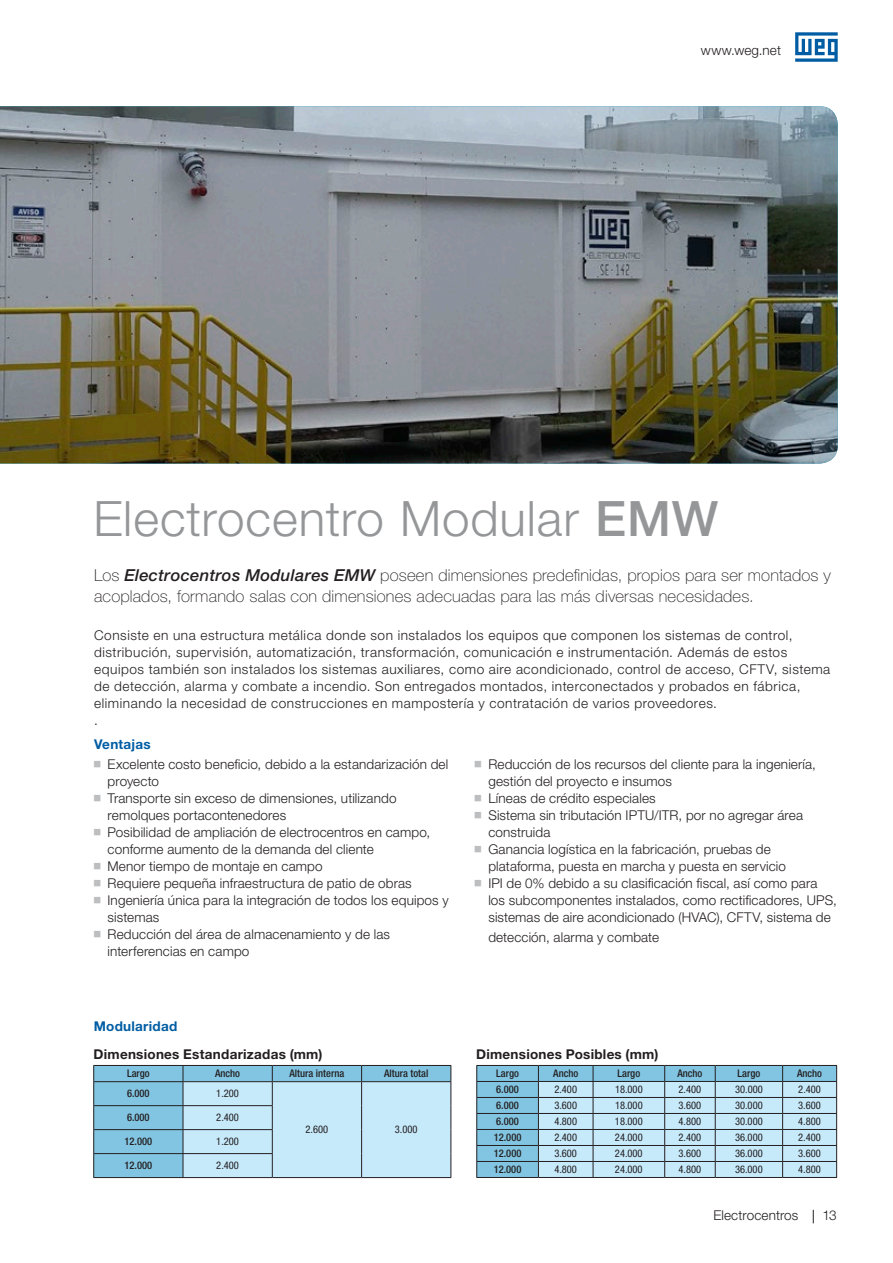
<style>
.page{position:relative;width:893px;height:1263px;background:#fff}
.page>*{position:absolute;margin:0;border:0;box-sizing:border-box;transform-origin:0 0}
.t1{font:300 48.9px "Helvetica Neue LT Pro";letter-spacing:.015em;color:#949698}
.t2{font:100 16.5px/21.3px "Helvetica Neue LT Pro";letter-spacing:.01em;color:#231f20}
.t3{font:300 13.5px/17px "Helvetica Neue LT Pro";letter-spacing:.015em;color:#231f20}
.t4{font:300 13.5px/17px "Helvetica Neue LT Pro";letter-spacing:.04em;color:#231f20}
.t5{font:700 13.5px "Helvetica Neue LT Pro";letter-spacing:.02em;color:#231f20}
.t6{font:700 13.5px "Helvetica Neue LT Pro";letter-spacing:.02em;color:#005da4}
.t7{font:condensed 10.5px "Helvetica Neue LT Pro";color:#231f20}
.t8{font:500 condensed 10.5px "Helvetica Neue LT Pro";color:#231f20}
.s1{font-weight:500}
.s2{font-weight:500;font-style:italic}
</style>
<div class="page">
<svg style="left:795px;top:32px;width:43px;height:30px"></svg>
<svg style="left:813px;top:1210px;width:1px;height:13px"></svg>
<svg style="left:93px;top:1065px;width:358px;height:112px;background:#a8d4e9"></svg>
<hr style="left:93px;top:1177px;width:90px;height:1px;background:#231f20">
<hr style="left:183px;top:1177px;width:89px;height:1px;background:#231f20">
<hr style="left:272px;top:1177px;width:90px;height:1px;background:#231f20">
<hr style="left:362px;top:1177px;width:89px;height:1px;background:#231f20">
<svg style="left:476px;top:1065px;width:361px;height:112px;background:#a7cfe2"></svg>
<hr style="left:476px;top:1177px;width:62px;height:1px;background:#231f20">
<hr style="left:538px;top:1177px;width:55px;height:1px;background:#231f20">
<hr style="left:593px;top:1177px;width:72px;height:1px;background:#231f20">
<hr style="left:665px;top:1177px;width:50px;height:1px;background:#231f20">
<hr style="left:715px;top:1177px;width:68px;height:1px;background:#231f20">
<hr style="left:783px;top:1177px;width:54px;height:1px;background:#231f20">
<img style="left:0;top:106px;width:838px;height:357px">
<p class="t3" style="left:701px;top:42px;width:82px">www.weg.net</p>
<h1 class="t1" style="left:94px;top:489px;width:626px">Electrocentro Modular <span class="s1">EMW</span></h1>
<p class="t2" style="left:94px;top:564px;width:738px">Los <span class="s2">Electrocentros Modulares EMW</span> poseen dimensiones predefinidas, propios para ser montados y acoplados, formando salas con dimensiones adecuadas para las más diversas necesidades.</p>
<p class="t4" style="left:94px;top:627px;width:738px">Consiste en una estructura metálica donde son instalados los equipos que componen los sistemas de control, distribución, supervisión, automatización, transformación, comunicación e instrumentación. Además de estos equipos también son instalados los sistemas auxiliares, como aire acondicionado, control de acceso, CFTV, sistema de detección, alarma y combate a incendio. Son entregados montados, interconectados y probados en fábrica, eliminando la necesidad de construcciones en mampostería y contratación de varios proveedores.<br>.</p>
<p class="t3" style="left:108px;top:755px;width:343px">Excelente costo beneficio, debido a la estandarización del proyecto<br>Transporte sin exceso de dimensiones, utilizando remolques portacontenedores<br>Posibilidad de ampliación de electrocentros en campo, conforme aumento de la demanda del cliente<br>Menor tiempo de montaje en campo<br>Requiere pequeña infraestructura de patio de obras Ingeniería única para la integración de todos los equipos y sistemas<br>Reducción del área de almacenamiento y de las interferencias en campo</p>
<p class="t3" style="left:488px;top:755px;width:350px">Reducción de los recursos del cliente para la ingeniería, gestión del proyecto e insumos<br>Líneas de crédito especiales<br>Sistema sin tributación IPTU/ITR, por no agregar área construida<br>Ganancia logística en la fabricación, pruebas de plataforma, puesta en marcha y puesta en servicio<br>IPI de 0% debido a su clasificación fiscal, así como para los subcomponentes instalados, como rectificadores, UPS, sistemas de aire acondicionado (HVAC), CFTV, sistema de</p>
<p class="t6" style="left:94px;top:735px;width:58px">Ventajas</p>
<p class="t3" style="left:488px;top:928px;width:172px">detección, alarma y combate</p>
<p class="t6" style="left:94px;top:1018px;width:85px">Modularidad</p>
<p class="t8" style="left:127px;top:1067px;width:24px">Largo</p>
<p class="t8" style="left:215px;top:1067px;width:27px">Ancho</p>
<p class="t8" style="left:289px;top:1067px;width:56px">Altura interna</p>
<p class="t8" style="left:384px;top:1067px;width:46px">Altura total</p>
<p class="t8" style="left:127px;top:1087px;width:24px">6.000</p>
<p class="t7" style="left:216px;top:1087px;width:24px">1.200</p>
<p class="t7" style="left:306px;top:1123px;width:24px">2.600</p>
<p class="t7" style="left:395px;top:1123px;width:24px">3.000</p>
<p class="t5" style="left:94px;top:1045px;width:230px">Dimensiones Estandarizadas (mm)</p>
<p class="t5" style="left:476px;top:1045px;width:184px">Dimensiones Posibles (mm)</p>
<p class="t8" style="left:496px;top:1067px;width:24px">Largo</p>
<p class="t8" style="left:553px;top:1067px;width:27px">Ancho</p>
<p class="t8" style="left:617px;top:1067px;width:24px">Largo</p>
<p class="t8" style="left:677px;top:1067px;width:27px">Ancho</p>
<p class="t8" style="left:738px;top:1067px;width:24px">Largo</p>
<p class="t8" style="left:797px;top:1067px;width:27px">Ancho</p>
<p class="t8" style="left:496px;top:1083px;width:24px">6.000</p>
<p class="t7" style="left:554px;top:1083px;width:24px">2.400</p>
<p class="t7" style="left:615px;top:1083px;width:29px">18.000</p>
<p class="t7" style="left:679px;top:1083px;width:24px">2.400</p>
<p class="t7" style="left:735px;top:1083px;width:29px">30.000</p>
<p class="t7" style="left:798px;top:1083px;width:24px">2.400</p>
<p class="t8" style="left:496px;top:1099px;width:24px">6.000</p>
<p class="t7" style="left:554px;top:1099px;width:24px">3.600</p>
<p class="t7" style="left:615px;top:1099px;width:29px">18.000</p>
<p class="t7" style="left:679px;top:1099px;width:24px">3.600</p>
<p class="t7" style="left:735px;top:1099px;width:29px">30.000</p>
<p class="t7" style="left:798px;top:1099px;width:24px">3.600</p>
<p class="t8" style="left:496px;top:1115px;width:24px">6.000</p>
<p class="t7" style="left:554px;top:1115px;width:24px">4.800</p>
<p class="t7" style="left:615px;top:1115px;width:29px">18.000</p>
<p class="t7" style="left:679px;top:1115px;width:24px">4.800</p>
<p class="t7" style="left:735px;top:1115px;width:29px">30.000</p>
<p class="t7" style="left:798px;top:1115px;width:24px">4.800</p>
<p class="t8" style="left:494px;top:1131px;width:29px">12.000</p>
<p class="t7" style="left:554px;top:1131px;width:24px">2.400</p>
<p class="t7" style="left:615px;top:1131px;width:29px">24.000</p>
<p class="t7" style="left:679px;top:1131px;width:24px">2.400</p>
<p class="t7" style="left:735px;top:1131px;width:29px">36.000</p>
<p class="t7" style="left:798px;top:1131px;width:24px">2.400</p>
<p class="t8" style="left:494px;top:1147px;width:29px">12.000</p>
<p class="t7" style="left:554px;top:1147px;width:24px">3.600</p>
<p class="t7" style="left:615px;top:1147px;width:29px">24.000</p>
<p class="t7" style="left:679px;top:1147px;width:24px">3.600</p>
<p class="t7" style="left:735px;top:1147px;width:29px">36.000</p>
<p class="t7" style="left:798px;top:1147px;width:24px">3.600</p>
<p class="t8" style="left:494px;top:1163px;width:29px">12.000</p>
<p class="t7" style="left:554px;top:1163px;width:24px">4.800</p>
<p class="t7" style="left:615px;top:1163px;width:29px">24.000</p>
<p class="t7" style="left:679px;top:1163px;width:24px">4.800</p>
<p class="t7" style="left:735px;top:1163px;width:29px">36.000</p>
<p class="t7" style="left:798px;top:1163px;width:24px">4.800</p>
<p class="t8" style="left:127px;top:1111px;width:24px">6.000</p>
<p class="t7" style="left:216px;top:1111px;width:24px">2.400</p>
<p class="t8" style="left:124px;top:1135px;width:29px">12.000</p>
<p class="t7" style="left:216px;top:1135px;width:24px">1.200</p>
<p class="t8" style="left:124px;top:1159px;width:29px">12.000</p>
<p class="t7" style="left:216px;top:1159px;width:24px">2.400</p>
<p class="t3" style="left:713px;top:1207px;width:87px">Electrocentros</p>
<p class="t3" style="left:822px;top:1207px;width:16px">13</p>
</div>
